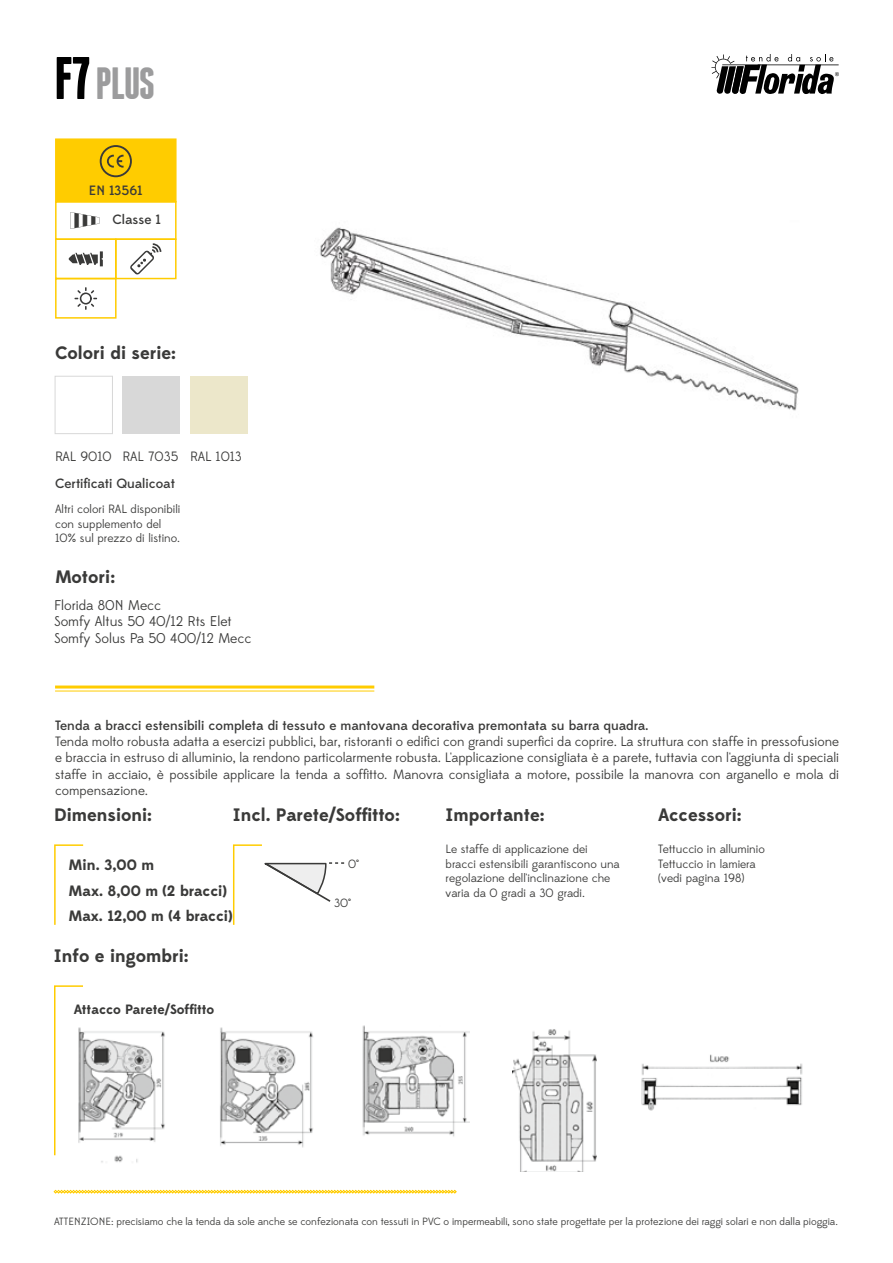
<style>
.page{position:relative;width:893px;height:1263px;background:#fff}
.page>*{position:absolute;margin:0;border:0;box-sizing:border-box;transform-origin:0 0}
.t1{font:700 45px "Franchise";color:#9c9c9d}
.t2{font:700 18px "Edmondsans";color:#3a3a39}
.t3{font:700 15px/25.3px "Edmondsans";color:#3a3a39}
.t4{font:14.1px/16.5px "Edmondsans";color:#3a3a39}
.t5{font:13.5px/16.2px "Edmondsans";color:#3a3a39;text-align:justify}
.t6{font:500 13.5px "Edmondsans";color:#3a3a39}
.t7{font:700 13.5px "Edmondsans";color:#3a3a39}
.t8{font:12px/14.4px "Edmondsans";color:#3a3a39}
.t9{font:11.85px "Edmondsans";color:#3a3a39}
.t10{font:10.5px "Edmondsans";color:#3a3a39}
.s1{font-size:60px;color:#000}
</style>
<div class="page">
<svg style="left:54px;top:1190px;width:403px;height:3px"></svg>
<div style="left:55px;top:138px;width:122px;height:64px;background:#fc0;border:2px solid #fc0"></div>
<div style="left:55px;top:278px;width:62px;height:41px;border:2px solid #fc0"></div>
<div style="left:55px;top:238px;width:62px;height:41px;border:2px solid #fc0"></div>
<div style="left:55px;top:201px;width:122px;height:39px;border:2px solid #fc0"></div>
<div style="left:100px;top:145px;width:32px;height:32px;border:2px solid #3a3a39;border-radius:50%"></div>
<svg style="left:107px;top:155px;width:17px;height:13px"></svg>
<svg style="left:74px;top:287px;width:23px;height:23px"></svg>
<div style="left:55px;top:376px;width:58px;height:58px;border:1px solid #d8d8d8"></div>
<div style="left:123px;top:376px;width:57px;height:58px;background:#d8d8d8"></div>
<div style="left:190px;top:376px;width:58px;height:58px;background:#ece7ca"></div>
<hr style="left:55px;top:685px;width:319px;height:3px;background:#fc0">
<hr style="left:55px;top:690px;width:319px;height:1px;background:#fc0">
<svg style="left:70px;top:212px;width:30px;height:17px"></svg>
<div style="left:115px;top:238px;width:62px;height:41px;border:2px solid #fc0"></div>
<svg style="left:130px;top:243px;width:31px;height:32px"></svg>
<svg style="left:69px;top:251px;width:34px;height:15px"></svg>
<svg style="left:54px;top:844px;width:30px;height:81px"></svg>
<svg style="left:54px;top:985px;width:29px;height:171px"></svg>
<svg style="left:711px;top:54px;width:128px;height:40px"></svg>
<img style="left:320px;top:227px;width:479px;height:184px">
<svg style="left:233px;top:844px;width:111px;height:81px"></svg>
<img style="left:220px;top:1027px;width:93px;height:121px">
<img style="left:362px;top:1025px;width:108px;height:112px">
<img style="left:69px;top:1025px;width:96px;height:138px">
<img style="left:513px;top:1029px;width:83px;height:143px">
<img style="left:641px;top:1054px;width:162px;height:57px">
<h1 class="t1" style="left:54px;top:62px;width:103px"><span class="s1">f7</span> PLUS</h1>
<p class="t6" style="left:89px;top:182px;width:55px">EN 13561</p>
<p class="t6" style="left:112px;top:211px;width:50px">Classe 1</p>
<h2 class="t2" style="left:55px;top:342px;width:123px">Colori di serie:</h2>
<p class="t5" style="left:55px;top:449px;width:188px">RAL 9010 RAL 7035 RAL 1013</p>
<p class="t6" style="left:55px;top:475px;width:121px">Certificati Qualicoat</p>
<p class="t8" style="left:55px;top:502px;width:127px">Altri colori RAL disponibili con supplemento del<br>10% sul prezzo di listino.</p>
<h2 class="t2" style="left:55px;top:565px;width:62px">Motori:</h2>
<p class="t4" style="left:54px;top:597px;width:199px">Florida 80N Mecc<br>Somfy Altus 50 40/12 Rts Elet<br>Somfy Solus Pa 50 400/12 Mecc</p>
<p class="t6" style="left:55px;top:717px;width:595px">Tenda a bracci estensibili completa di tessuto e mantovana decorativa premontata su barra quadra.</p>
<p class="t5" style="left:55px;top:734px;width:785px">Tenda molto robusta adatta a esercizi pubblici, bar, ristoranti o edifici con grandi superfici da coprire. La struttura con staffe in pressofusione e braccia in estruso di alluminio, la rendono particolarmente robusta. L'applicazione consigliata è a parete, tuttavia con l'aggiunta di speciali staffe in acciaio, è possibile applicare la tenda a soffitto. Manovra consigliata a motore, possibile la manovra con arganello e mola di compensazione.</p>
<h2 class="t2" style="left:233px;top:804px;width:168px">Incl. Parete/Soffitto:</h2>
<h2 class="t2" style="left:446px;top:804px;width:100px">Importante:</h2>
<p class="t9" style="left:348px;top:857px;width:13px">0°</p>
<p class="t9" style="left:334px;top:896px;width:19px">30°</p>
<h2 class="t2" style="left:54px;top:804px;width:99px">Dimensioni:</h2>
<p class="t8" style="left:446px;top:842px;width:176px">Le staffe di applicazione dei bracci estensibili garantiscono una regolazione dell'inclinazione che varia da 0 gradi a 30 gradi.</p>
<p class="t3" style="left:69px;top:853px;width:87px">Min. 3,00 m</p>
<p class="t3" style="left:69px;top:878px;width:166px">Max. 8,00 m (2 bracci)<br>Max. 12,00 m (4 bracci)</p>
<h2 class="t2" style="left:54px;top:945px;width:136px">Info e ingombri:</h2>
<p class="t7" style="left:74px;top:1001px;width:142px">Attacco Parete/Soffitto</p>
<h2 class="t2" style="left:658px;top:804px;width:85px">Accessori:</h2>
<p class="t8" style="left:658px;top:842px;width:108px">Tettuccio in alluminio<br>Tettuccio in lamiera (vedi pagina 198)</p>
<p class="t10" style="left:54px;top:1215px;width:785px">ATTENZIONE: precisiamo che la tenda da sole anche se confezionata con tessuti in PVC o impermeabili, sono state progettate per la protezione dei raggi solari e non dalla pioggia.</p>
</div>
